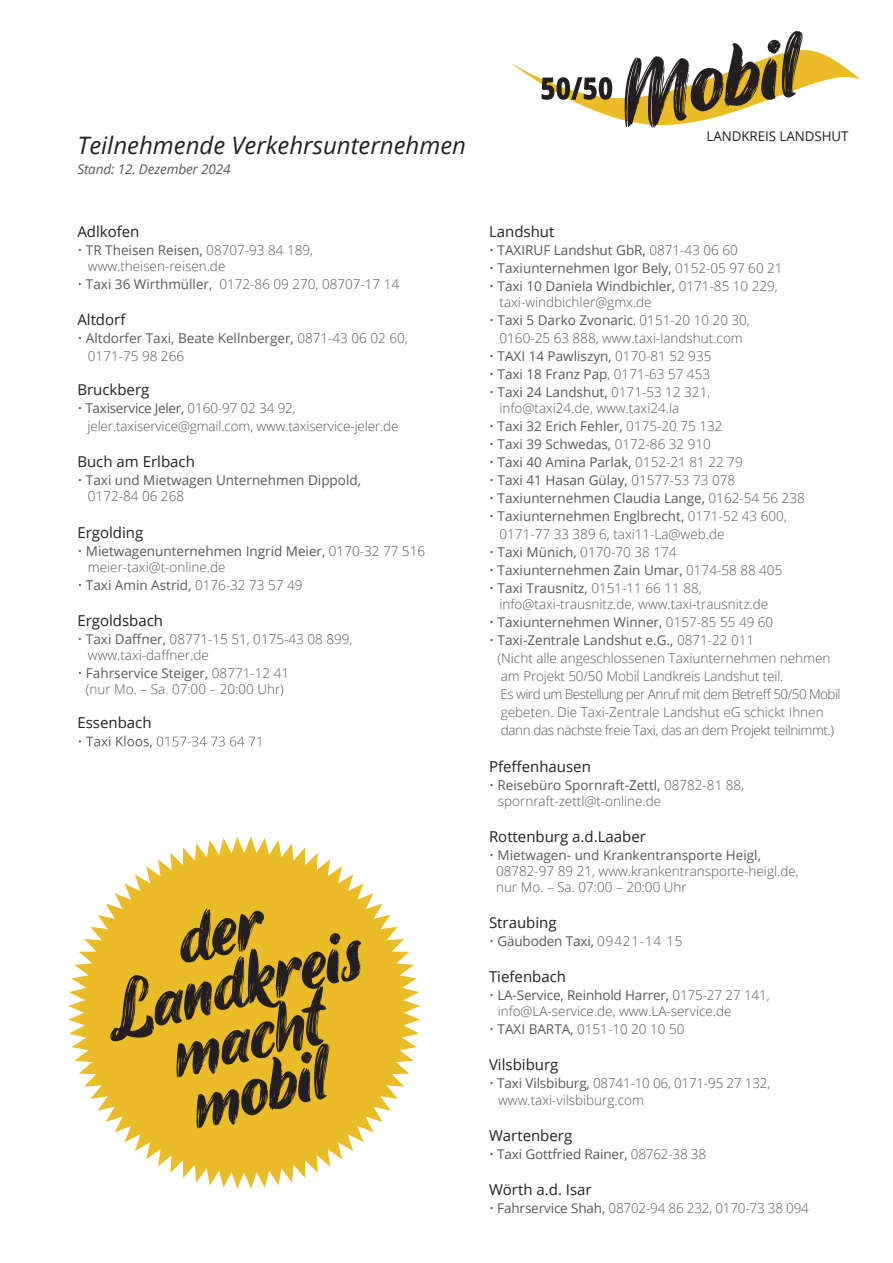
<style>
.page{position:relative;width:893px;height:1263px;background:#fff}
.page>*{position:absolute;margin:0;border:0;box-sizing:border-box;transform-origin:0 0}
.t1{font:italic 24px "Open Sans";color:#231f20}
.t2{font:15px "Open Sans";color:#231f20}
.t3{font:300 13.5px/16.2px "Open Sans";color:#57585a}
.t4{font:13.5px/18px "Open Sans";color:#57585a}
.t5{font:italic 13.5px "Open Sans";letter-spacing:-.01em;color:#57585a}
.t6{font:13.35px "Open Sans";letter-spacing:-.005em;color:#231f20}
.s1{font-weight:400}
.s2{font-weight:300}
</style>
<div class="page">
<svg style="left:511px;top:31px;width:350px;height:97px"></svg>
<img style="left:86px;top:737px;width:66px;height:11px">
<img style="left:157px;top:737px;width:103px;height:9px">
<svg style="left:68px;top:837px;width:352px;height:352px"></svg>
<svg style="left:110px;top:908px;width:251px;height:221px;background:#b59225"></svg>
<h1 class="t1" style="left:77px;top:129px;width:390px">Teilnehmende Verkehrsunternehmen</h1>
<p class="t5" style="left:77px;top:160px;width:155px">Stand: 12. Dezember 2024</p>
<p class="t2" style="left:77px;top:221px;width:64px">Adlkofen</p>
<p class="t3" style="left:88px;top:241px;width:227px;text-indent:-11px">• <span class="s1">TR Theisen Reisen,</span> 08707-93 84 189, www.theisen-reisen.de</p>
<p class="t3" style="left:77px;top:276px;width:323px">• <span class="s1">Taxi 36 Wirthmüller,</span> 0172-86 09 270, 08707-17 14</p>
<p class="t2" style="left:77px;top:309px;width:50px">Altdorf</p>
<p class="t4" style="left:88px;top:329px;width:321px;text-indent:-11px"><span class="s2">•</span> Altdorfer Taxi, Beate Kellnberger, <span class="s2">0871-43 06 02 60,<br>0171-75 98 266</span></p>
<p class="t2" style="left:77px;top:380px;width:74px">Bruckberg</p>
<p class="t3" style="left:88px;top:399px;width:313px;line-height:18px;text-indent:-10px">• <span class="s1">Taxiservice Jeler,</span> 0160-97 02 34 92, jeler.taxiservice@gmail.com, www.taxiservice-jeler.de</p>
<p class="t2" style="left:77px;top:452px;width:119px">Buch am Erlbach</p>
<p class="t4" style="left:88px;top:472px;width:275px;line-height:16.2px;text-indent:-11px"><span class="s2">•</span> Taxi und Mietwagen Unternehmen Dippold,<br><span class="s2">0172-84 06 268</span></p>
<p class="t2" style="left:77px;top:522px;width:67px">Ergolding</p>
<p class="t3" style="left:88px;top:542px;width:339px;text-indent:-11px">• <span class="s1">Mietwagenunternehmen Ingrid Meier,</span> 0170-32 77 516 meier-taxi@t-online.de</p>
<p class="t4" style="left:77px;top:575px;width:227px"><span class="s2">•</span> Taxi Amin Astrid, <span class="s2">0176-32 73 57 49</span></p>
<p class="t2" style="left:77px;top:610px;width:87px">Ergoldsbach</p>
<p class="t3" style="left:88px;top:630px;width:266px;text-indent:-11px">• <span class="s1">Taxi Daffner,</span> 08771-15 51, 0175-43 08 899, www.taxi-daffner.de</p>
<p class="t3" style="left:77px;top:664px;width:213px;text-align:center">• <span class="s1">Fahrservice Steiger,</span> 08771-12 41 (nur Mo. – Sa. 07:00 – 20:00 Uhr)</p>
<p class="t2" style="left:77px;top:713px;width:76px">Essenbach</p>
<p class="t6" style="left:706px;top:127px;width:144px">LANDKREIS LANDSHUT</p>
<p class="t2" style="left:489px;top:221px;width:67px">Landshut</p>
<p class="t4" style="left:489px;top:241px;width:250px"><span class="s2">•</span> TAXIRUF Landshut GbR, <span class="s2">0871-43 06 60</span></p>
<p class="t4" style="left:489px;top:259px;width:295px"><span class="s2">•</span> Taxiunternehmen Igor Bely, <span class="s2">0152-05 97 60 21</span></p>
<p class="t3" style="left:500px;top:277px;width:280px;text-indent:-11px">• <span class="s1">Taxi 10 Daniela Windbichler,</span> 0171-85 10 229, taxi-windbichler@gmx.de</p>
<p class="t3" style="left:489px;top:311px;width:262px;line-height:18px;text-align:center">• <span class="s1">Taxi 5 Darko Zvonaric</span>, 0151-20 10 20 30,<br>0160-25 63 888, www.taxi-landshut.com</p>
<p class="t4" style="left:489px;top:347px;width:224px"><span class="s2">•</span> TAXI 14 Pawliszyn, <span class="s2">0170-81 52 935</span></p>
<p class="t3" style="left:489px;top:366px;width:223px">• <span class="s1">Taxi 18 Franz Pap</span>, 0171-63 57 453</p>
<p class="t3" style="left:500px;top:384px;width:212px;text-indent:-11px">• <span class="s1">Taxi 24 Landshut,</span> 0171-53 12 321, info@taxi24.de, www.taxi24.la</p>
<p class="t4" style="left:489px;top:417px;width:235px"><span class="s2">•</span> Taxi 32 Erich Fehler, <span class="s2">0175-20 75 132</span></p>
<p class="t4" style="left:489px;top:435px;width:223px"><span class="s2">•</span> Taxi 39 Schwedas, <span class="s2">0172-86 32 910</span></p>
<p class="t4" style="left:489px;top:453px;width:255px"><span class="s2">•</span> Taxi 40 Amina Parlak, <span class="s2">0152-21 81 22 79</span></p>
<p class="t4" style="left:489px;top:471px;width:248px"><span class="s2">•</span> Taxi 41 Hasan Gülay, <span class="s2">01577-53 73 078</span></p>
<p class="t4" style="left:489px;top:489px;width:317px"><span class="s2">•</span> Taxiunternehmen Claudia Lange, <span class="s2">0162-54 56 238</span></p>
<p class="t3" style="left:500px;top:507px;width:289px;line-height:18px;text-indent:-11px">• <span class="s1">Taxiunternehmen Englbrecht,</span> 0171-52 43 600,<br>0171-77 33 389 6, taxi11-La@web.de</p>
<p class="t3" style="left:489px;top:544px;width:189px">• <span class="s1">Taxi Münich,</span> 0170-70 38 174</p>
<p class="t4" style="left:489px;top:561px;width:295px"><span class="s2">•</span> Taxiunternehmen Zain Umar, <span class="s2">0174-58 88 405</span></p>
<p class="t3" style="left:500px;top:580px;width:270px;text-indent:-11px">• <span class="s1">Taxi Trausnitz,</span> 0151-11 66 11 88, info@taxi-trausnitz.de, www.taxi-trausnitz.de</p>
<p class="t4" style="left:489px;top:613px;width:286px"><span class="s2">•</span> Taxiunternehmen Winner, <span class="s2">0157-85 55 49 60</span></p>
<p class="t3" style="left:497px;top:631px;width:345px;line-height:18px;text-indent:-8px">• <span class="s1">Taxi-Zentrale Landshut e.G.,</span> 0871-22 011<br>(Nicht alle angeschlossenen Taxiunternehmen nehmen am Projekt 50/50 Mobil Landkreis Landshut teil.<br>Es wird um Bestellung per Anruf mit dem Betreff 50/50 Mobil gebeten. Die Taxi-Zentrale Landshut eG schickt Ihnen dann das nächste freie Taxi, das an dem Projekt teilnimmt.)</p>
<p class="t2" style="left:489px;top:756px;width:103px">Pfeffenhausen</p>
<p class="t3" style="left:498px;top:776px;width:248px;text-indent:-9px">• <span class="s1">Reisebüro Spornraft-Zettl,</span> 08782-81 88, spornraft-zettl@t-online.de</p>
<p class="t2" style="left:489px;top:826px;width:158px">Rottenburg a.d.Laaber</p>
<p class="t3" style="left:496px;top:846px;width:304px;text-indent:-7px">• <span class="s1">Mietwagen- und Krankentransporte Heigl,<br></span>08782-97 89 21, www.krankentransporte-heigl.de, nur Mo. – Sa. 07:00 – 20:00 Uhr</p>
<p class="t2" style="left:489px;top:912px;width:69px">Straubing</p>
<p class="t4" style="left:489px;top:932px;width:195px"><span class="s2">•</span> Gäuboden Taxi, <span class="s2">09421-14 15</span></p>
<p class="t2" style="left:489px;top:966px;width:79px">Tiefenbach</p>
<p class="t3" style="left:498px;top:987px;width:273px;text-indent:-9px">• <span class="s1">LA-Service, Reinhold Harrer,</span> 0175-27 27 141, info@LA-service.de, www.LA-service.de</p>
<p class="t3" style="left:489px;top:1021px;width:197px">• <span class="s1">TAXI BARTA,</span> 0151-10 20 10 50</p>
<p class="t2" style="left:489px;top:1055px;width:71px">Vilsbiburg</p>
<p class="t3" style="left:498px;top:1075px;width:274px;text-indent:-9px">• <span class="s1">Taxi Vilsbiburg,</span> 08741-10 06, 0171-95 27 132, www.taxi-vilsbiburg.com</p>
<p class="t2" style="left:489px;top:1125px;width:85px">Wartenberg</p>
<p class="t4" style="left:489px;top:1144px;width:219px"><span class="s2">•</span> Taxi Gottfried Rainer, <span class="s2">08762-38 38</span></p>
<p class="t2" style="left:489px;top:1179px;width:104px">Wörth a.d. Isar</p>
<p class="t3" style="left:489px;top:1199px;width:321px">• <span class="s1">Fahrservice Shah,</span> 08702-94 86 232, 0170-73 38 094</p>
</div>
